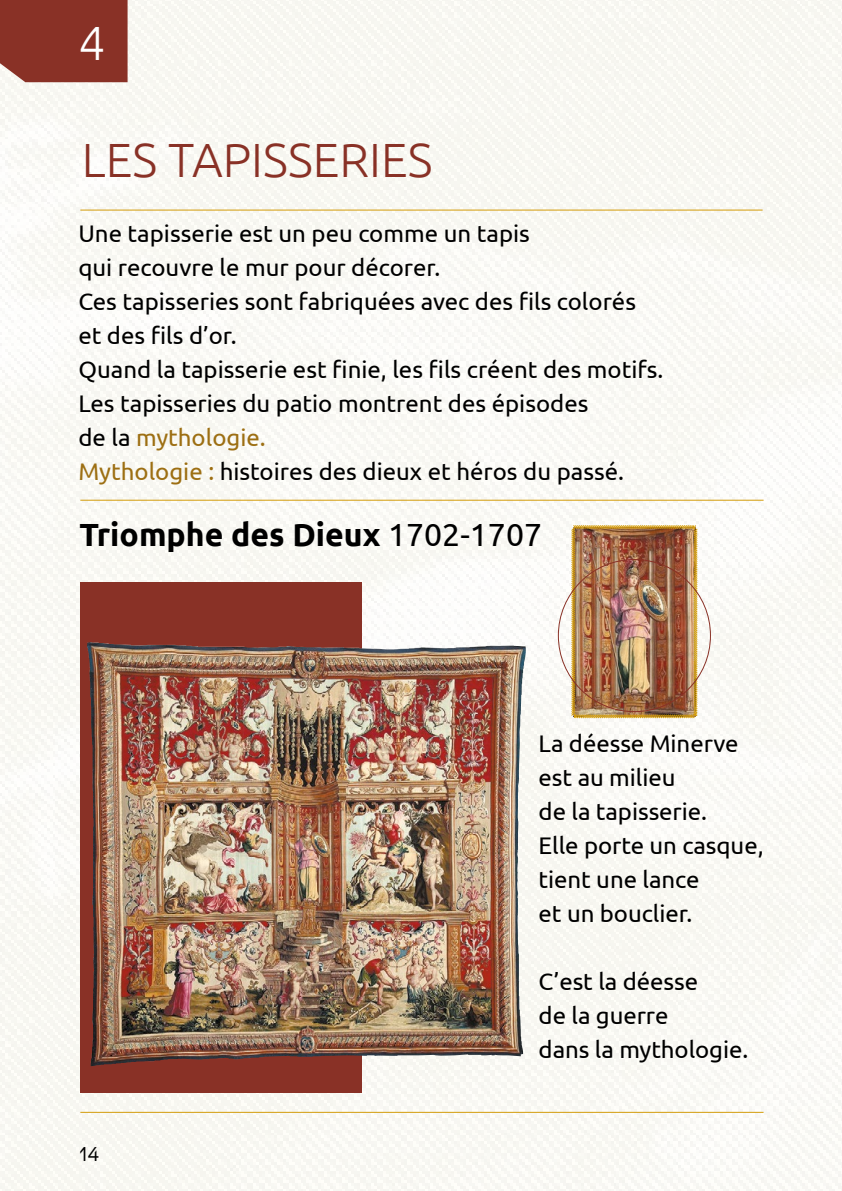
<style>
.page{position:relative;width:842px;height:1191px;background:#f8f7f3}
.page>*{position:absolute;margin:0;border:0;box-sizing:border-box;transform-origin:0 0}
.titre{font:300 48px "Ubuntu";color:#893126}
.titre-2{font:300 48px "Ubuntu";color:#fff}
.titre_partie{font:700 32px "Ubuntu";color:#000}
.texte_courant{font:24px/34px "Ubuntu";color:#000}
.t1{font:19px "ES Klarheit Kurrent";color:#000}
.s1{color:#9d6f13}
.s2{font-weight:400}
</style>
<div class="page">
<div style="left:80px;top:582px;width:281px;height:510px;background:#893126"></div>
<hr style="left:80px;top:210px;width:683px;height:1px;background:#d39c0a">
<hr style="left:80px;top:500px;width:683px;height:1px;background:#d39c0a">
<hr style="left:80px;top:1112px;width:683px;height:1px;background:#d39c0a">
<img style="left:87px;top:642px;width:436px;height:424px">
<img style="left:571px;top:524px;width:127px;height:195px">
<div style="left:0;top:0;width:128px;height:82px;background:#893126"></div>
<p class="titre-2" style="left:78px;top:14px;width:29px">4</p>
<p class="titre" style="left:82px;top:131px;width:352px">LES TAPISSERIES</p>
<p class="texte_courant" style="left:78px;top:216px;width:453px">Une tapisserie est un peu comme un tapis</p>
<p class="texte_courant" style="left:78px;top:250px;width:363px">qui recouvre le mur pour décorer.</p>
<p class="texte_courant" style="left:78px;top:284px;width:559px">Ces tapisseries sont fabriquées avec des fils colorés et des fils d’or.</p>
<p class="texte_courant" style="left:78px;top:352px;width:586px">Quand la tapisserie est finie, les fils créent des motifs.</p>
<p class="texte_courant" style="left:78px;top:386px;width:512px">Les tapisseries du patio montrent des épisodes de la <span class="s1">mythologie.</span></p>
<p class="texte_courant" style="left:78px;top:454px;width:547px"><span class="s1">Mythologie :</span> histoires des dieux et héros du passé.</p>
<p class="titre_partie" style="left:79px;top:515px;width:464px">Triomphe des Dieux <span class="s2">1702-1707</span></p>
<p class="texte_courant" style="left:539px;top:726px;width:201px">La déesse Minerve est au milieu<br>de la tapisserie.</p>
<p class="texte_courant" style="left:539px;top:828px;width:226px">Elle porte un casque, tient une lance<br>et un bouclier.</p>
<p class="t1" style="left:79px;top:1138px;width:21px">14</p>
<p class="texte_courant" style="left:539px;top:964px;width:211px">C’est la déesse<br>de la guerre<br>dans la mythologie.</p>
</div>
